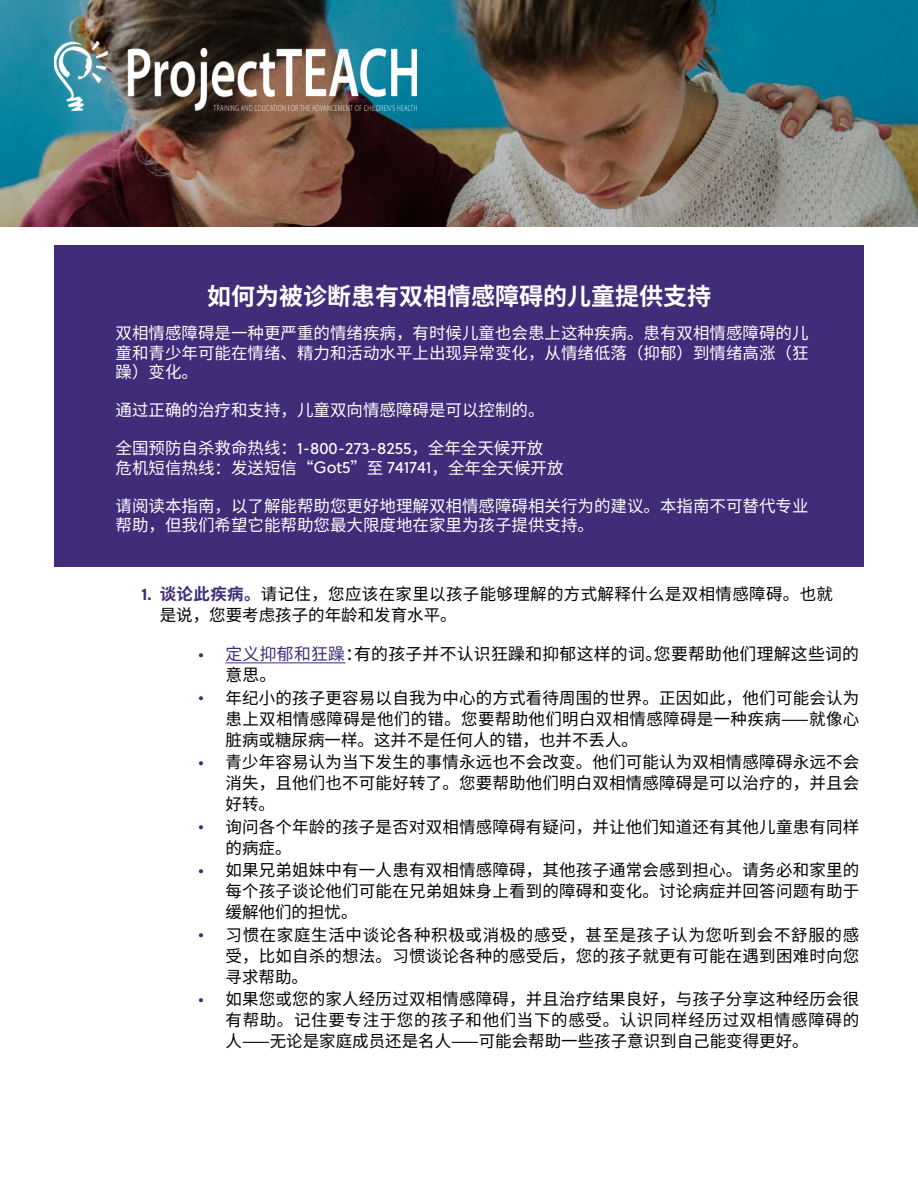
<style>
.page{position:relative;width:918px;height:1188px;background:#fff}
.page>*{position:absolute;margin:0;border:0;box-sizing:border-box;transform-origin:0 0}
.t1{font:700 24px "Source Han Sans CN";color:#fff}
.t2{font:16.8px/21px "Source Han Sans CN";letter-spacing:.015em;color:#000}
.t3{font:16.5px/21px "Source Han Sans CN";letter-spacing:.01em;color:#000;text-align:justify}
.t4{font:16.5px/19.8px "Source Han Sans CN";color:#fff}
.s1{font-family:"Soleil"}
.s2{font-family:"Soleil";font-weight:700;color:#412c79}
.s3{font-weight:700;color:#412c79}
.s4{font-family:"Soleil";font-size:16.5px;color:#412c79}
.s5{color:#412c79}
.s6{font-family:"Soleil";color:#412c79}
</style>
<div class="page">
<img style="left:0;top:0;width:918px;height:227px">
<img style="left:55px;top:41px;width:361px;height:69px">
<div style="left:54px;top:245px;width:810px;height:322px;background:#412c79"></div>
<hr style="left:226px;top:662px;width:119px;height:1px;background:#412c79">
<h1 class="t1" style="left:207px;top:282px;width:505px">如何为被诊断患有双相情感障碍的儿童提供支持</h1>
<p class="t4" style="left:116px;top:323px;width:694px;text-align:justify">双相情感障碍是一种更严重的情绪疾病，有时候儿童也会患上这种疾病。患有双相情感障碍的儿童和青少年可能在情绪、精力和活动水平上出现异常变化，从情绪低落（抑郁）到情绪高涨（狂躁）变化。</p>
<p class="t4" style="left:116px;top:401px;width:430px">通过正确的治疗和支持，儿童双向情感障碍是可以控制的。</p>
<p class="t4" style="left:116px;top:438px;width:450px">全国预防自杀救命热线：<span class="s1">1-800-273-8255</span>，全年全天候开放危机短信热线：发送短信“<span class="s1">Got5</span>”至 <span class="s1">741741</span>，全年全天候开放</p>
<p class="t4" style="left:116px;top:496px;width:694px">请阅读本指南，以了解能帮助您更好地理解双相情感障碍相关行为的建议。本指南不可替代专业帮助，但我们希望它能帮助您最大限度地在家里为孩子提供支持。</p>
<p class="t3" style="left:160px;top:584px;width:675px;text-indent:-18px"><span class="s2">1.</span> <span class="s3">谈论此疾病。</span>请记住，您应该在家里以孩子能够理解的方式解释什么是双相情感障碍。也就是说，您要考虑孩子的年龄和发育水平。</p>
<p class="t2" style="left:226px;top:644px;width:635px;text-indent:-27px"><span class="s4">•</span> <span class="s5">定义抑郁和狂躁</span>：有的孩子并不认识狂躁和抑郁这样的词。您要帮助他们理解这些词的意思。</p>
<p class="t3" style="left:226px;top:687px;width:635px;text-indent:-27px"><span class="s6">•</span> 年纪小的孩子更容易以自我为中心的方式看待周围的世界。正因如此，他们可能会认为患上双相情感障碍是他们的错。您要帮助他们明白双相情感障碍是一种疾病——就像心脏病或糖尿病一样。这并不是任何人的错，也并不丢人。</p>
<p class="t3" style="left:226px;top:752px;width:635px;text-indent:-27px"><span class="s6">•</span> 青少年容易认为当下发生的事情永远也不会改变。他们可能认为双相情感障碍永远不会消失，且他们也不可能好转了。您要帮助他们明白双相情感障碍是可以治疗的，并且会好转。</p>
<p class="t3" style="left:226px;top:816px;width:635px;text-indent:-27px"><span class="s6">•</span> 询问各个年龄的孩子是否对双相情感障碍有疑问，并让他们知道还有其他儿童患有同样的病症。</p>
<p class="t3" style="left:226px;top:860px;width:635px;text-indent:-27px"><span class="s6">•</span> 如果兄弟姐妹中有一人患有双相情感障碍，其他孩子通常会感到担心。请务必和家里的每个孩子谈论他们可能在兄弟姐妹身上看到的障碍和变化。讨论病症并回答问题有助于缓解他们的担忧。</p>
<p class="t3" style="left:226px;top:924px;width:635px;text-indent:-27px"><span class="s6">•</span> 习惯在家庭生活中谈论各种积极或消极的感受，甚至是孩子认为您听到会不舒服的感受，比如自杀的想法。习惯谈论各种的感受后，您的孩子就更有可能在遇到困难时向您寻求帮助。</p>
<p class="t3" style="left:226px;top:989px;width:635px;text-indent:-27px"><span class="s6">•</span> 如果您或您的家人经历过双相情感障碍，并且治疗结果良好，与孩子分享这种经历会很有帮助。记住要专注于您的孩子和他们当下的感受。认识同样经历过双相情感障碍的人——无论是家庭成员还是名人——可能会帮助一些孩子意识到自己能变得更好。</p>
</div>
